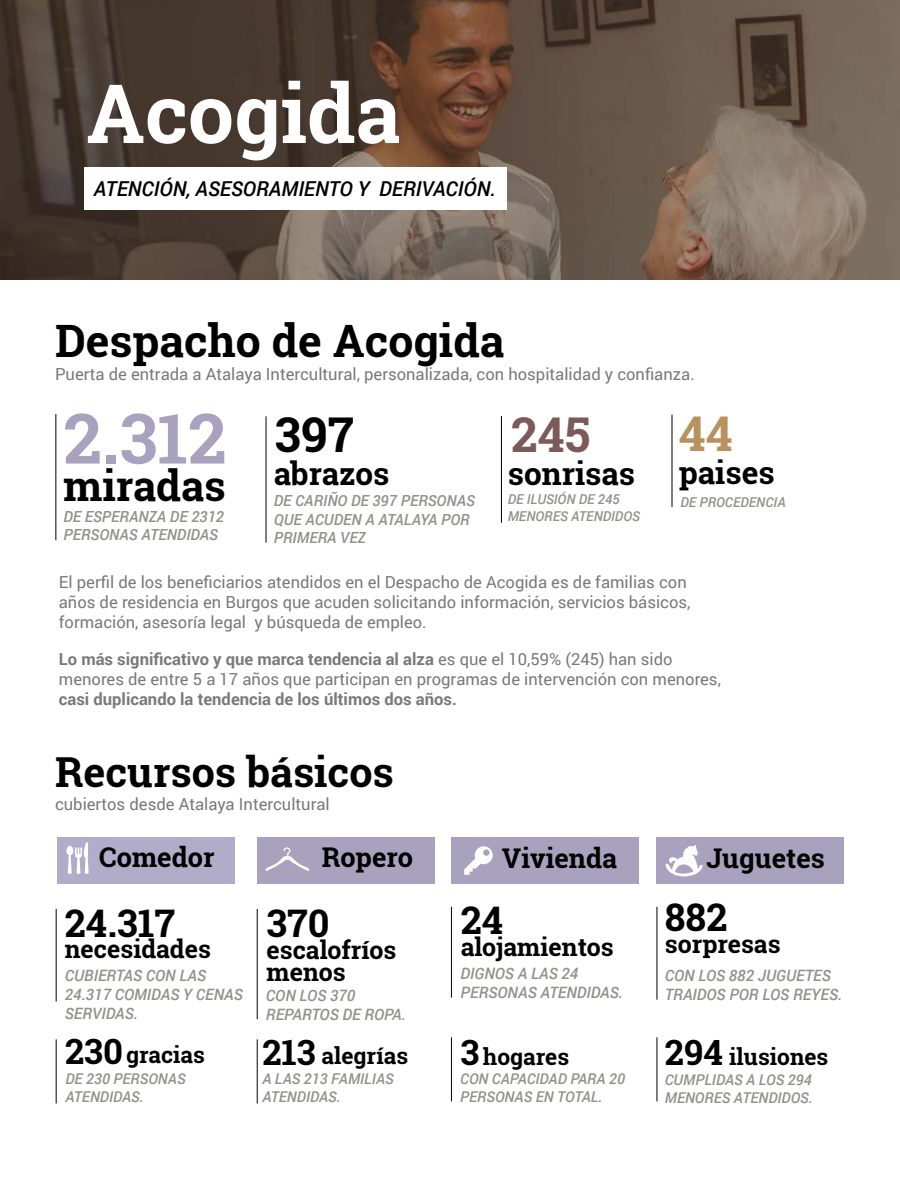
<style>
.page{position:relative;width:900px;height:1200px;background:#fff}
.page>*{position:absolute;margin:0;border:0;box-sizing:border-box;transform-origin:0 0}
.t1{font:700 81.75px "Roboto Slab";color:#fff}
.t2{font:700 69.6px "Roboto Slab";color:#a9a2bf}
.t3{font:700 48px "Roboto Slab";color:#7b5a59}
.t4{font:700 48px "Roboto Slab";color:#b8925e}
.t5{font:700 44.7px "Roboto Slab";color:#000}
.t6{font:700 42px "Roboto Slab";color:#000}
.t7{font:700 41.4px "Roboto Slab";color:#000}
.t8{font:700 38.1px "Roboto Slab";color:#000}
.t9{font:700 34.8px "Roboto Slab";color:#000}
.t10{font:700 31.5px "Roboto Slab";color:#000}
.t11{font:700 27.15px "Roboto Slab";color:#000}
.t12{font:700 25.05px/22.2px "Roboto Slab";color:#000}
.t13{font:700 22.8px "Roboto Slab";color:#000}
.t14{font:italic 500 20.55px "Roboto";color:#000}
.t15{font:16.65px/20px "Roboto";color:#797979}
.t16{font:700 16.65px "Roboto";color:#797979}
.t17{font:italic 500 15.75px/18.8px "Roboto";color:#92918e}
.t18{font:italic 500 15.3px/18.5px "Roboto";color:#92918e}
.t19{font:italic 500 14.85px/17.9px "Roboto";color:#92918e}
.t20{font:italic 500 13.65px/16.4px "Roboto";color:#92918e}
.s1{font-weight:700}
</style>
<div class="page">
<img style="left:0;top:0;width:900px;height:280px">
<div style="left:57px;top:838px;width:178px;height:46px;background:#b0acc9"></div>
<div style="left:257px;top:838px;width:178px;height:46px;background:#a9a2bf"></div>
<div style="left:84px;top:167px;width:423px;height:43px;background:#fff"></div>
<hr style="left:55px;top:414px;width:1px;height:126px;background:#000">
<hr style="left:266px;top:416px;width:1px;height:127px;background:#000">
<hr style="left:501px;top:416px;width:1px;height:107px;background:#000">
<hr style="left:672px;top:415px;width:1px;height:92px;background:#000">
<svg style="left:66px;top:842px;width:23px;height:32px"></svg>
<svg style="left:265px;top:847px;width:44px;height:24px"></svg>
<div style="left:452px;top:838px;width:187px;height:46px;background:#a9a2bf"></div>
<div style="left:656px;top:838px;width:188px;height:46px;background:#a9a2bf"></div>
<svg style="left:464px;top:846px;width:29px;height:29px"></svg>
<svg style="left:665px;top:845px;width:38px;height:32px"></svg>
<hr style="left:56px;top:909px;width:1px;height:93px;background:#000">
<hr style="left:56px;top:1039px;width:1px;height:64px;background:#000">
<hr style="left:257px;top:909px;width:1px;height:110px;background:#000">
<hr style="left:257px;top:1039px;width:1px;height:64px;background:#000">
<hr style="left:451px;top:907px;width:1px;height:91px;background:#000">
<hr style="left:451px;top:1037px;width:1px;height:64px;background:#000">
<hr style="left:657px;top:907px;width:1px;height:93px;background:#000">
<hr style="left:657px;top:1037px;width:1px;height:64px;background:#000">
<h1 class="t1" style="left:86px;top:57px;width:316px">Acogida</h1>
<p class="t14" style="left:94px;top:174px;width:403px">ATENCIÓN, ASESORAMIENTO Y DERIVACIÓN.</p>
<h3 class="t5" style="left:55px;top:310px;width:451px">Despacho de Acogida</h3>
<p class="t15" style="left:55px;top:364px;width:641px">Puerta de entrada a Atalaya Intercultural, personalizada, con hospitalidad y confianza.</p>
<h2 class="t2" style="left:63px;top:391px;width:292px">2.312 <sup>397</sup></h2>
<h3 class="t3" style="left:511px;top:401px;width:81px">245</h3>
<h3 class="t4" style="left:679px;top:400px;width:56px">44</h3>
<h3 class="t6" style="left:63px;top:457px;width:327px">miradas <sup>abrazos</sup></h3>
<h3 class="t10" style="left:508px;top:452px;width:129px">sonrisas</h3>
<h3 class="t10" style="left:679px;top:451px;width:97px">paises</h3>
<p class="t18" style="left:274px;top:491px;width:203px">DE CARIÑO DE 397 PERSONAS<br>QUE ACUDEN A ATALAYA POR<br>PRIMERA VEZ</p>
<p class="t20" style="left:508px;top:491px;width:134px">DE ILUSIÓN DE 245<br>MENORES ATENDIDOS</p>
<p class="t20" style="left:680px;top:493px;width:107px">DE PROCEDENCIA</p>
<p class="t18" style="left:63px;top:506px;width:162px">DE ESPERANZA DE 2312<br>PERSONAS ATENDIDAS</p>
<p class="t15" style="left:59px;top:572px;width:633px">El perfil de los beneficiarios atendidos en el Despacho de Acogida es de familias con años de residencia en Burgos que acuden solicitando información, servicios básicos, formación, asesoría legal y búsqueda de empleo.</p>
<p class="t15" style="left:59px;top:648px;width:664px"><span class="s1">Lo más significativo y que marca tendencia al alza</span> es que el 10,59% (245) han sido menores de entre 5 a 17 años que participan en programas de intervención con menores,</p>
<p class="t16" style="left:59px;top:687px;width:400px">casi duplicando la tendencia de los últimos dos años.</p>
<h3 class="t7" style="left:55px;top:743px;width:340px">Recursos básicos</h3>
<p class="t15" style="left:55px;top:793px;width:276px">cubiertos desde Atalaya Intercultural</p>
<h3 class="t11" style="left:99px;top:839px;width:117px">Comedor</h3>
<h3 class="t11" style="left:322px;top:839px;width:93px">Ropero</h3>
<h3 class="t11" style="left:502px;top:839px;width:117px">Vivienda</h3>
<h3 class="t11" style="left:706px;top:839px;width:120px">Juguetes</h3>
<h3 class="t8" style="left:65px;top:897px;width:112px">24.317</h3>
<h3 class="t8" style="left:267px;top:897px;width:64px">370</h3>
<h3 class="t8" style="left:461px;top:894px;width:44px">24</h3>
<h3 class="t8" style="left:665px;top:892px;width:64px">882</h3>
<h3 class="t12" style="left:65px;top:938px;width:147px">necesidades</h3>
<h3 class="t12" style="left:267px;top:938px;width:131px">escalofríos menos</h3>
<h3 class="t12" style="left:461px;top:935px;width:154px">alojamientos</h3>
<h3 class="t12" style="left:665px;top:932px;width:117px">sorpresas</h3>
<p class="t17" style="left:461px;top:964px;width:164px">DIGNOS A LAS 24<br>PERSONAS ATENDIDAS.</p>
<p class="t17" style="left:665px;top:965px;width:179px">CON LOS 882 JUGUETES<br>TRAIDOS POR LOS REYES.</p>
<p class="t17" style="left:65px;top:965px;width:179px">CUBIERTAS CON LAS<br>24.317 COMIDAS Y CENAS<br>SERVIDAS.</p>
<p class="t17" style="left:266px;top:986px;width:142px">CON LOS 370<br>REPARTOS DE ROPA.</p>
<h3 class="t9" style="left:65px;top:1028px;width:60px">230</h3>
<h3 class="t9" style="left:262px;top:1028px;width:55px">213</h3>
<h3 class="t9" style="left:461px;top:1028px;width:20px">3</h3>
<h3 class="t9" style="left:665px;top:1028px;width:60px">294</h3>
<h3 class="t13" style="left:126px;top:1039px;width:80px">gracias</h3>
<h3 class="t13" style="left:322px;top:1040px;width:88px">alegrías</h3>
<h3 class="t13" style="left:483px;top:1041px;width:88px">hogares</h3>
<h3 class="t13" style="left:729px;top:1041px;width:101px">ilusiones</h3>
<p class="t19" style="left:65px;top:1069px;width:122px">DE 230 PERSONAS<br>ATENDIDAS.</p>
<p class="t19" style="left:262px;top:1069px;width:133px">A LAS 213 FAMILIAS<br>ATENDIDAS.</p>
<p class="t19" style="left:460px;top:1069px;width:166px">CON CAPACIDAD PARA 20<br>PERSONAS EN TOTAL.</p>
<p class="t19" style="left:665px;top:1071px;width:150px">CUMPLIDAS A LOS 294<br>MENORES ATENDIDOS.</p>
</div>
